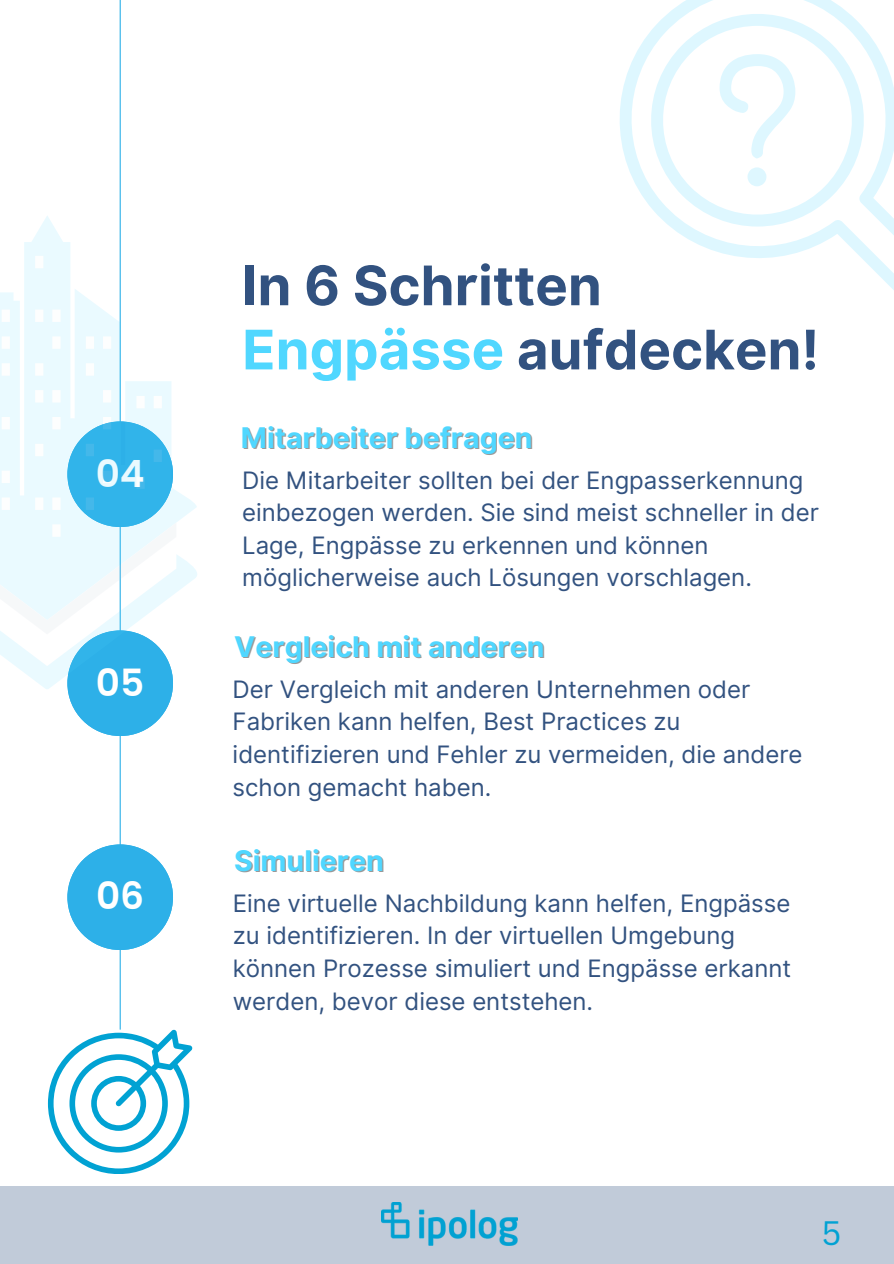
<style>
.page{position:relative;width:894px;height:1264px;background:#fff}
.page>*{position:absolute;margin:0;border:0;box-sizing:border-box;transform-origin:0 0}
.t1{font:700 54.6px/64.2px "Inter";color:#325280}
.t2{font:600 37.5px "Poppins";color:#fff}
.t3{font:33px "Canva Sans";color:#01a2d3}
.t4{font:700 28.5px "Inter";color:#50d7ff}
.t5{font:24px/32.7px "Inter";color:#325280}
.s1{color:#50d7ff}
</style>
<div class="page">
<hr style="left:120px;top:0;width:1px;height:1029px;background:#2db0e8">
<svg style="left:67px;top:844px;width:106px;height:106px"></svg>
<svg style="left:48px;top:1029px;width:144px;height:144px"></svg>
<div style="left:0;top:1185px;width:893px;height:78px;background:#c1cbd9"></div>
<img style="left:381px;top:1202px;width:136px;height:43px">
<svg style="left:24px;top:215px;width:173px;height:377px"></svg>
<svg style="left:0;top:256px;width:162px;height:165px;fill:#eafaff"></svg>
<svg style="left:0;top:421px;width:176px;height:315px"></svg>
<svg style="left:619px;top:0;width:274px;height:289px"></svg>
<svg style="left:640px;top:4px;width:233px;height:222px"></svg>
<svg style="left:747px;top:167px;width:19px;height:19px"></svg>
<svg style="left:719px;top:54px;width:76px;height:104px"></svg>
<p class="t2" style="left:96px;top:447px;width:51px">04</p>
<h2 class="t2" style="left:96px;top:656px;width:50px">05</h2>
<p class="t2" style="left:96px;top:869px;width:50px">06</p>
<p class="t1" style="left:242px;top:253px;width:578px">In 6 Schritten<br><span class="s1">Engpässe</span> aufdecken!</p>
<p class="t4" style="left:241px;top:420px;width:293px">Mitarbeiter befragen</p>
<p class="t5" style="left:242px;top:463px;width:578px">Die Mitarbeiter sollten bei der Engpasserkennung einbezogen werden. Sie sind meist schneller in der Lage, Engpässe zu erkennen und können möglicherweise auch Lösungen vorschlagen.</p>
<p class="t4" style="left:234px;top:629px;width:311px">Vergleich mit anderen</p>
<h1 class="t5" style="left:232px;top:672px;width:571px">Der Vergleich mit anderen Unternehmen oder Fabriken kann helfen, Best Practices zu identifizieren und Fehler zu vermeiden, die andere schon gemacht haben.</h1>
<h2 class="t4" style="left:234px;top:843px;width:151px">Simulieren</h2>
<h2 class="t5" style="left:233px;top:886px;width:559px">Eine virtuelle Nachbildung kann helfen, Engpässe zu identifizieren. In der virtuellen Umgebung können Prozesse simuliert und Engpässe erkannt werden, bevor diese entstehen.</h2>
<p class="t3" style="left:821px;top:1209px;width:21px">5</p>
</div>
